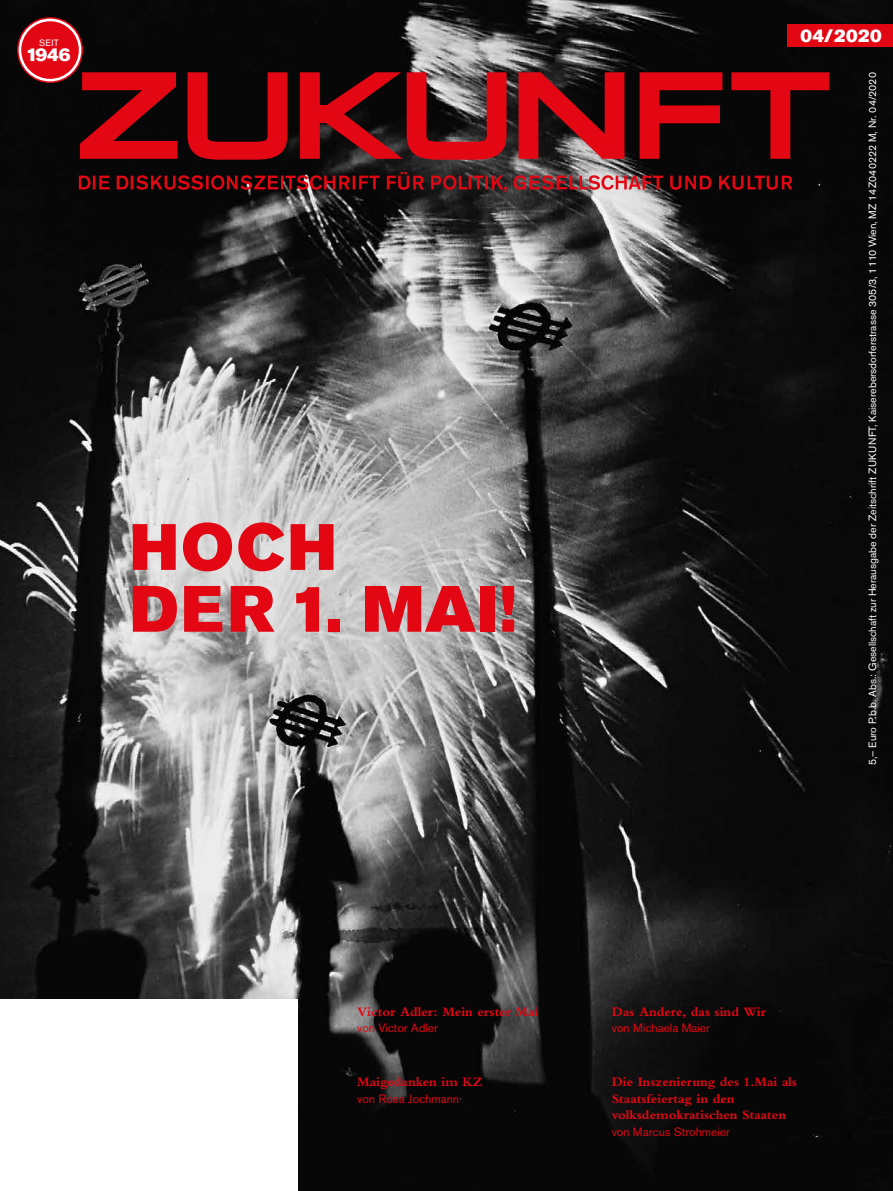
<style>
.page{position:relative;width:893px;height:1191px;background:#fff}
.page>*{position:absolute;margin:0;border:0;box-sizing:border-box;transform-origin:0 0}
.t1{font:64.8px/61.8px "Akzidenz Grotesk Pro Super";letter-spacing:.04em;color:#e30613}
.t2{font:18.15px "Akzidenz Grotesk Pro Super";color:#fff}
.t3{font:18px "Akzidenz Grotesk Pro Super";letter-spacing:.02em;color:#fff}
.t4{font:700 13.5px/16.5px "Bembo MT Pro";color:#e30613}
.t5{font:12px "Akzidenz Grotesk Pro";color:#e30613}
.t6{font:10.5px "Akzidenz Grotesk Pro";color:#fff}
.t7{font:9.15px "Akzidenz Grotesk Pro";color:#fff}
</style>
<div class="page">
<img style="left:0;top:0;width:893px;height:1191px">
<svg style="left:18px;top:18px;width:64px;height:64px"></svg>
<div style="left:17px;top:17px;width:66px;height:66px;border:2px solid #e30613;border-radius:50%"></div>
<svg style="left:80px;top:72px;width:98px;height:87px;background:#86060d"></svg>
<svg style="left:188px;top:72px;width:99px;height:88px;background:#72060c"></svg>
<svg style="left:300px;top:72px;width:207px;height:88px;background:#821b21"></svg>
<svg style="left:518px;top:72px;width:106px;height:87px;background:#90151c"></svg>
<svg style="left:640px;top:72px;width:82px;height:87px;background:#7e060d"></svg>
<svg style="left:731px;top:72px;width:98px;height:87px;background:#57060b"></svg>
<svg style="left:79px;top:172px;width:713px;height:20px;background:#5a1b1f"></svg>
<div style="left:788px;top:24px;width:105px;height:23px;background:#e30613"></div>
<div style="left:21px;top:21px;width:58px;height:58px;background:#e30613;border-radius:50%"></div>
<div style="left:0;top:999px;width:298px;height:192px;background:#fff"></div>
<p class="t7" style="left:39px;top:37px;width:21px">SEIT</p>
<h2 class="t2" style="left:27px;top:43px;width:45px">1946</h2>
<h1 class="t1" style="left:130px;top:516px;width:388px">HOCH<br>DER 1. MAI!</h1>
<h3 class="t3" style="left:800px;top:24px;width:83px">04/2020</h3>
<p class="t6" style="left:866px;top:765px;width:694px;rotate:-90deg">5,– Euro P.b.b. Abs.: Gesellschaft zur Herausgabe der Zeitschrift ZUKUNFT, Kaiserebersdorferstrasse 305/3, 1110 Wien, MZ 14Z040222 M, Nr. 04/2020</p>
<p class="t4" style="left:357px;top:1003px;width:183px">Victor Adler: Mein erster Mai</p>
<p class="t5" style="left:357px;top:1020px;width:82px">von Victor Adler</p>
<p class="t4" style="left:357px;top:1073px;width:127px">Maigedanken im KZ</p>
<p class="t5" style="left:357px;top:1090px;width:104px">von Rosa Jochmann</p>
<p class="t4" style="left:612px;top:1003px;width:156px">Das Andere, das sind Wir</p>
<p class="t5" style="left:612px;top:1020px;width:100px">von Michaela Maier</p>
<p class="t4" style="left:612px;top:1073px;width:187px">Die Inszenierung des 1.Mai als<br>Staatsfeiertag in den volksdemokratischen Staaten</p>
<p class="t5" style="left:612px;top:1123px;width:120px">von Marcus Strohmeier</p>
</div>
